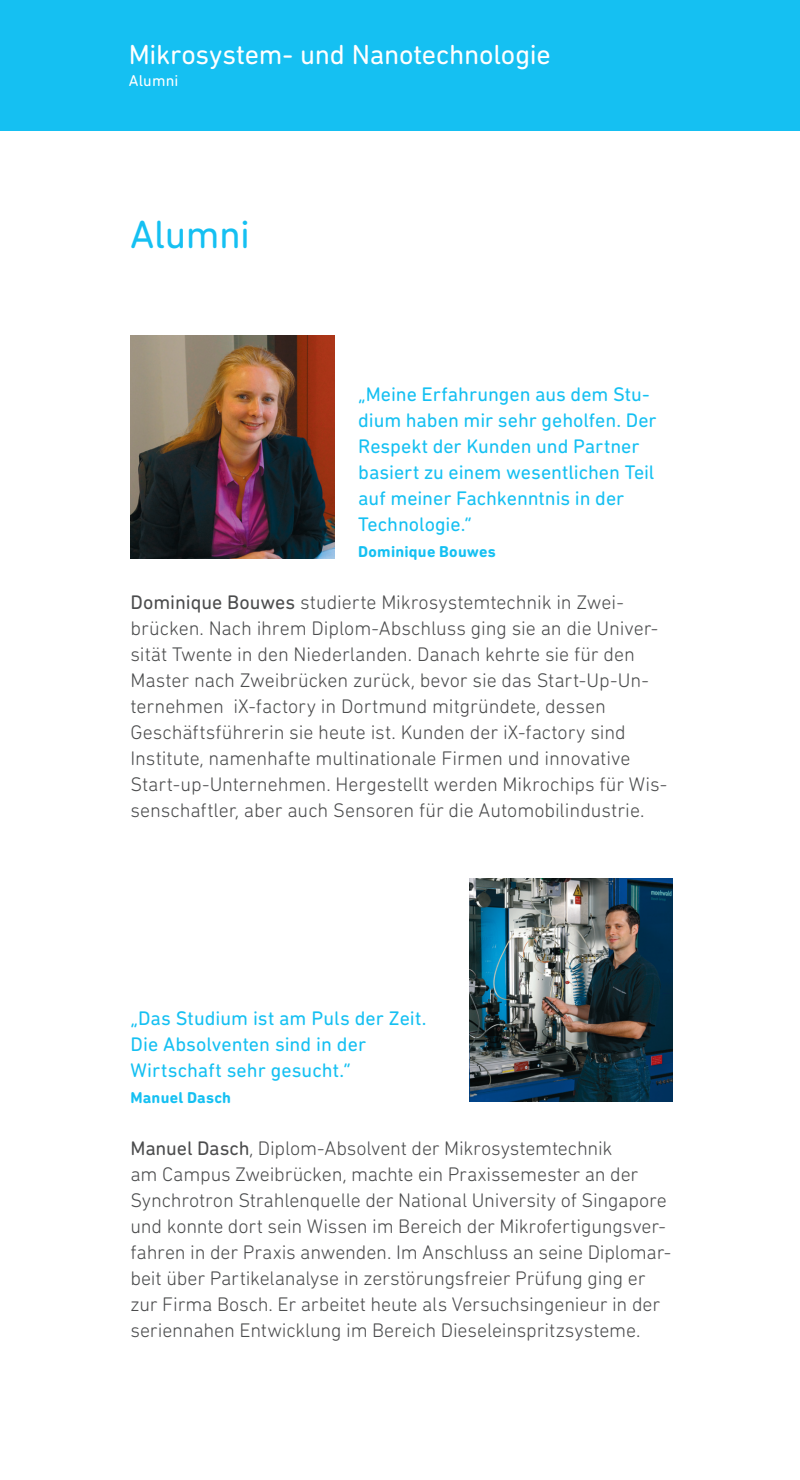
<style>
.page{position:relative;width:800px;height:1480px;background:#fff}
.page>*{position:absolute;margin:0;border:0;box-sizing:border-box;transform-origin:0 0}
.t1{font:40px "DIN Next Rounded LT Pro";letter-spacing:-.015em;color:#15c0f2}
.t2{font:28px "DIN Next Rounded LT Pro";letter-spacing:-.01em;color:#fff}
.t3{font:300 20px/26px "DIN Next Rounded LT Pro";letter-spacing:-.005em;color:#4b4c4d}
.Einf__Abs{font:20px/26px "DIN Next Rounded LT Pro";color:#15c0f2}
.Einf__Abs-2{font:700 16px "DIN Next Rounded LT Pro";letter-spacing:.015em;color:#15c0f2}
.t4{font:16px "DIN Next Rounded LT Pro";letter-spacing:.01em;color:#fff}
.s1{font-weight:400}
</style>
<div class="page">
<div style="left:0;top:0;width:799px;height:130px;background:#15c0f2"></div>
<img style="left:469px;top:878px;width:203px;height:223px">
<img style="left:130px;top:335px;width:204px;height:223px">
<p class="t2" style="left:129px;top:38px;width:423px">Mikrosystem- und Nanotechnologie</p>
<p class="t4" style="left:129px;top:71px;width:51px">Alumni</p>
<p class="t1" style="left:130px;top:212px;width:121px">Alumni</p>
<p class="Einf__Abs" style="left:358px;top:381px;width:300px">„Meine Erfahrungen aus dem Stu&shy;dium haben mir sehr geholfen. Der<br>Respekt der Kunden und Partner basiert zu einem wesentlichen Teil auf meiner Fachkenntnis in der<br>Technologie.“</p>
<p class="Einf__Abs-2" style="left:358px;top:542px;width:139px">Dominique Bouwes</p>
<p class="t3" style="left:130px;top:589px;width:538px"><span class="s1">Dominique Bouwes</span> studierte Mikrosystemtechnik in Zwei&shy;brücken. Nach ihrem Diplom-Abschluss ging sie an die Univer&shy;sität Twente in den Niederlanden. Danach kehrte sie für den Master nach Zweibrücken zurück, bevor sie das Start-Up-Un&shy;ternehmen iX-factory in Dortmund mitgründete, dessen Geschäftsführerin sie heute ist. Kunden der iX-factory sind Institute, namenhafte multinationale Firmen und innovative Start-up-Unternehmen. Hergestellt werden Mikrochips für Wis&shy;senschaftler, aber auch Sensoren für die Automobilindustrie.</p>
<p class="Einf__Abs" style="left:130px;top:1005px;width:297px">„Das Studium ist am Puls der Zeit.<br>Die Absolventen sind in der<br>Wirtschaft sehr gesucht.“</p>
<p class="Einf__Abs-2" style="left:130px;top:1088px;width:102px">Manuel Dasch</p>
<p class="t3" style="left:130px;top:1135px;width:542px"><span class="s1">Manuel Dasch</span>, Diplom-Absolvent der Mikrosystemtechnik<br>am Campus Zweibrücken, machte ein Praxissemester an der Synchrotron Strahlenquelle der National University of Singapore und konnte dort sein Wissen im Bereich der Mikrofertigungsver&shy;fahren in der Praxis anwenden. Im Anschluss an seine Diplomar&shy;beit über Partikelanalyse in zerstörungsfreier Prüfung ging er zur Firma Bosch. Er arbeitet heute als Versuchsingenieur in der seriennahen Entwicklung im Bereich Dieseleinspritzsysteme.</p>
</div>
